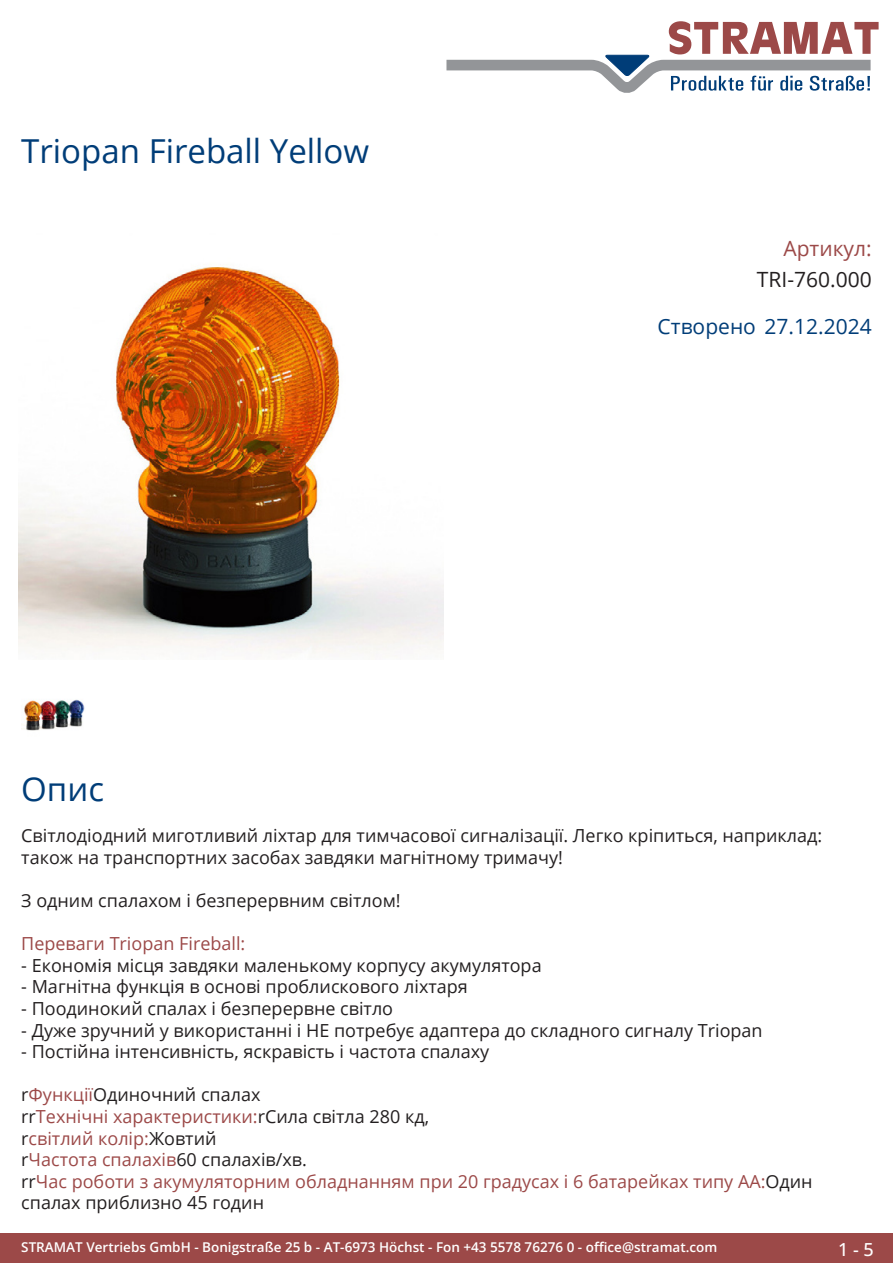
<style>
.page{position:relative;width:893px;height:1263px;background:#fff}
.page>*{position:absolute;margin:0;border:0;box-sizing:border-box;transform-origin:0 0}
.Produkttitel{font:33px "Open Sans";color:#003d78}
.Erstellungsdatum{font:21px "Open Sans";color:#003d78}
.TechDaten_Inhalt{font:21px "Open Sans";color:#231f20}
.TechDaten_Überschrif{font:21px "Open Sans";color:#9c4948}
.Beschreibung_Text{font:18px/21.6px "Open Sans";color:#231f20}
.Beschreibung_Text-2{font:18px/21.6px "Open Sans";color:#9c4948}
.t1{font:500 18px "Open Sans";color:#fff}
.t2{font:600 13.5px "Open Sans";color:#fff}
.s1{color:#231f20}
</style>
<div class="page">
<div style="left:0;top:1233px;width:893px;height:30px;background:#9c4948"></div>
<svg style="left:446px;top:21px;width:433px;height:72px"></svg>
<img style="left:18px;top:264px;width:425px;height:391px">
<img style="left:21px;top:699px;width:64px;height:32px">
<p class="Produkttitel" style="left:21px;top:128px;width:349px">Triopan Fireball Yellow</p>
<p class="TechDaten_Überschrif" style="left:783px;top:234px;width:90px">Артикул:</p>
<p class="TechDaten_Inhalt" style="left:757px;top:265px;width:116px">TRI-760.000</p>
<p class="Erstellungsdatum" style="left:658px;top:312px;width:216px">Створено 27.12.2024</p>
<p class="Produkttitel" style="left:21px;top:766px;width:84px">Опис</p>
<p class="Beschreibung_Text" style="left:21px;top:824px;width:802px">Світлодіодний миготливий ліхтар для тимчасової сигналізації. Легко кріпиться, наприклад: також на транспортних засобах завдяки магнітному тримачу!</p>
<p class="Beschreibung_Text" style="left:21px;top:889px;width:381px">З одним спалахом і безперервним світлом!</p>
<p class="Beschreibung_Text-2" style="left:21px;top:932px;width:226px">Переваги Triopan Fireball:</p>
<p class="Beschreibung_Text" style="left:21px;top:954px;width:522px">- Економія місця завдяки маленькому корпусу акумулятора</p>
<p class="Beschreibung_Text" style="left:21px;top:975px;width:448px">- Магнітна функція в основі проблискового ліхтаря</p>
<p class="Beschreibung_Text" style="left:21px;top:997px;width:373px">- Поодинокий спалах і безперервне світло</p>
<p class="Beschreibung_Text" style="left:21px;top:1019px;width:743px">- Дуже зручний у використанні і НЕ потребує адаптера до складного сигналу Triopan</p>
<p class="Beschreibung_Text" style="left:21px;top:1040px;width:470px">- Постійна інтенсивність, яскравість і частота спалаху</p>
<p class="Beschreibung_Text-2" style="left:21px;top:1083px;width:793px"><span class="s1">r</span>Функції<span class="s1">Одиночний спалах<br>rr</span>Технічні характеристики:<span class="s1">rСила світла 280 кд,<br>r</span>світлий колір:<span class="s1">Жовтий<br>r</span>Частота спалахів<span class="s1">60 спалахів/хв.<br>rr</span>Час роботи з акумуляторним обладнанням при 20 градусах і 6 батарейках типу АА:<span class="s1">Один спалах приблизно 45 годин</span></p>
<p class="t2" style="left:21px;top:1238px;width:698px">STRAMAT Vertriebs GmbH - Bonigstraße 25 b - AT-6973 Höchst - Fon +43 5578 76276 0 - office@stramat.com</p>
<p class="t1" style="left:838px;top:1237px;width:37px">1 - 5</p>
</div>
